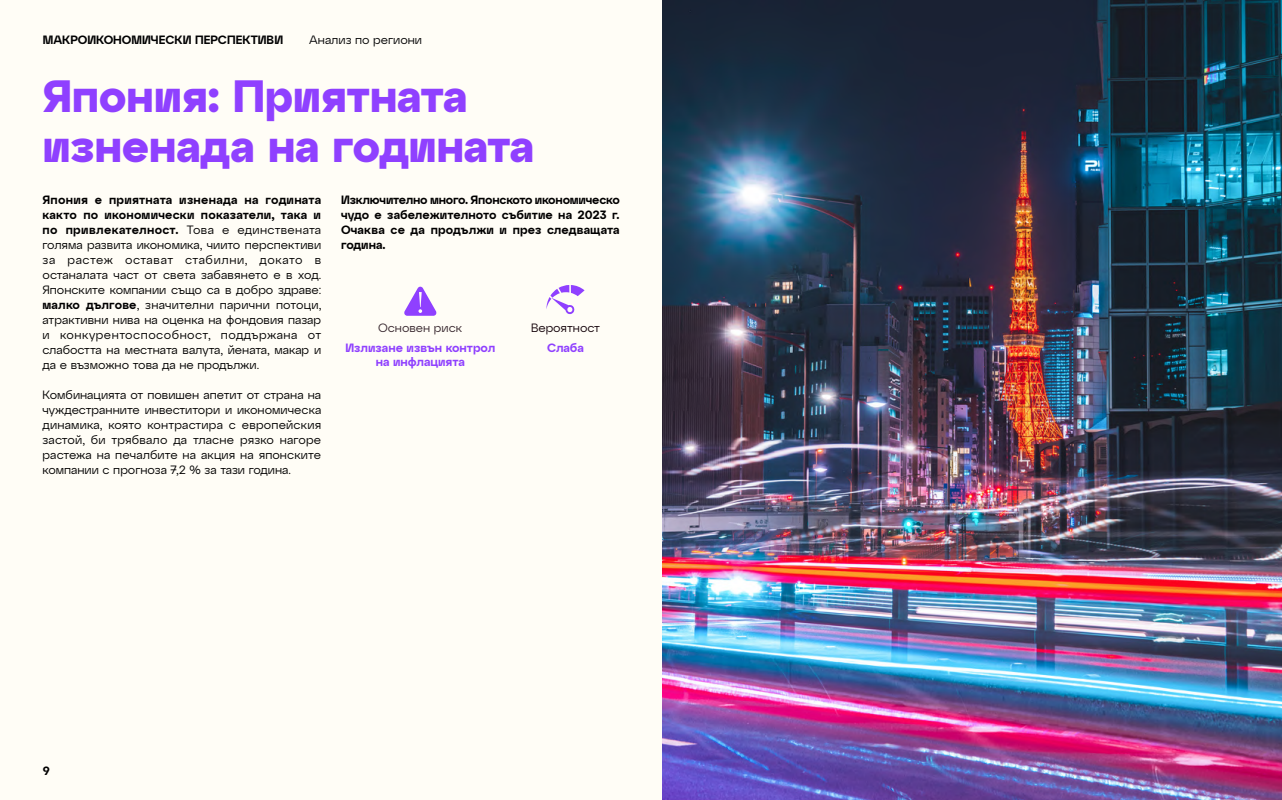
<style>
.page{position:relative;width:1282px;height:800px;background:#fff}
.page>*{position:absolute;margin:0;border:0;box-sizing:border-box;transform-origin:0 0}
.t1{font:700 45px/50px "Atyp Display";letter-spacing:-.01em;color:#8f40ff}
.t2{font:12px/15px "Atyp Display";color:#000;text-align:justify}
.t3{font:600 12px/15px "Atyp Display";letter-spacing:.01em;color:#000;text-align:justify}
.t4{font:600 12px/14px "Atyp Display";color:#8f40ff;text-align:center}
.t5{font:600 12px "Atyp Display";color:#020203}
.t6{font:12px "Atyp Display";color:#020203}
.t7{font:12px "Atyp Display";color:#38282f}
.t8{font:12px "Atyp Display";letter-spacing:-.005em;color:#14030a}
.s1{font-weight:600}
</style>
<div class="page">
<div style="left:0;top:0;width:1281px;height:799px;background:#fffdf6"></div>
<img style="left:662px;top:0;width:619px;height:799px">
<svg style="left:404px;top:286px;width:32px;height:30px"></svg>
<svg style="left:546px;top:285px;width:38px;height:29px"></svg>
<p class="t5" style="left:43px;top:30px;width:242px">МАКРОИКОНОМИЧЕСКИ ПЕРСПЕКТИВИ</p>
<p class="t6" style="left:309px;top:30px;width:114px">Анализ по региони</p>
<h1 class="t1" style="left:43px;top:68px;width:493px">Япония: Приятната изненада на годината</h1>
<p class="t2" style="left:43px;top:192px;width:280px"><span class="s1">Япония е приятната изненада на годината както по икономически показатели, така и по привлекателност.</span> Това е единствената голяма развита икономика, чиито перспективи за растеж остават стабилни, докато в останалата част от света забавянето е в ход.<br>Японските компании също са в добро здраве: <span class="s1">малко дългове</span>, значителни парични потоци, атрактивни нива на оценка на фондовия пазар и конкурентоспособност, поддържана от слабостта на местната валута, йената, макар и да е възможно това да не продължи.</p>
<p class="t2" style="left:43px;top:387px;width:280px">Комбинацията от повишен апетит от страна на чуждестранните инвеститори и икономическа динамика, която контрастира с европейския застой, би трябвало да тласне рязко нагоре растежа на печалбите на акция на японските компании с прогноза 7,2 % за тази година.</p>
<p class="t3" style="left:341px;top:192px;width:280px">Изключително много. Японското икономическо чудо е забележителното събитие на 2023 г.<br>Очаква се да продължи и през следващата година.</p>
<p class="t7" style="left:378px;top:319px;width:86px">Основен риск</p>
<p class="t4" style="left:345px;top:340px;width:151px">Излизане извън контрол на инфлацията</p>
<p class="t8" style="left:531px;top:319px;width:70px">Вероятност</p>
<p class="t4" style="left:547px;top:340px;width:38px">Слаба</p>
<p class="t3" style="left:43px;top:762px;width:9px">9</p>
</div>
